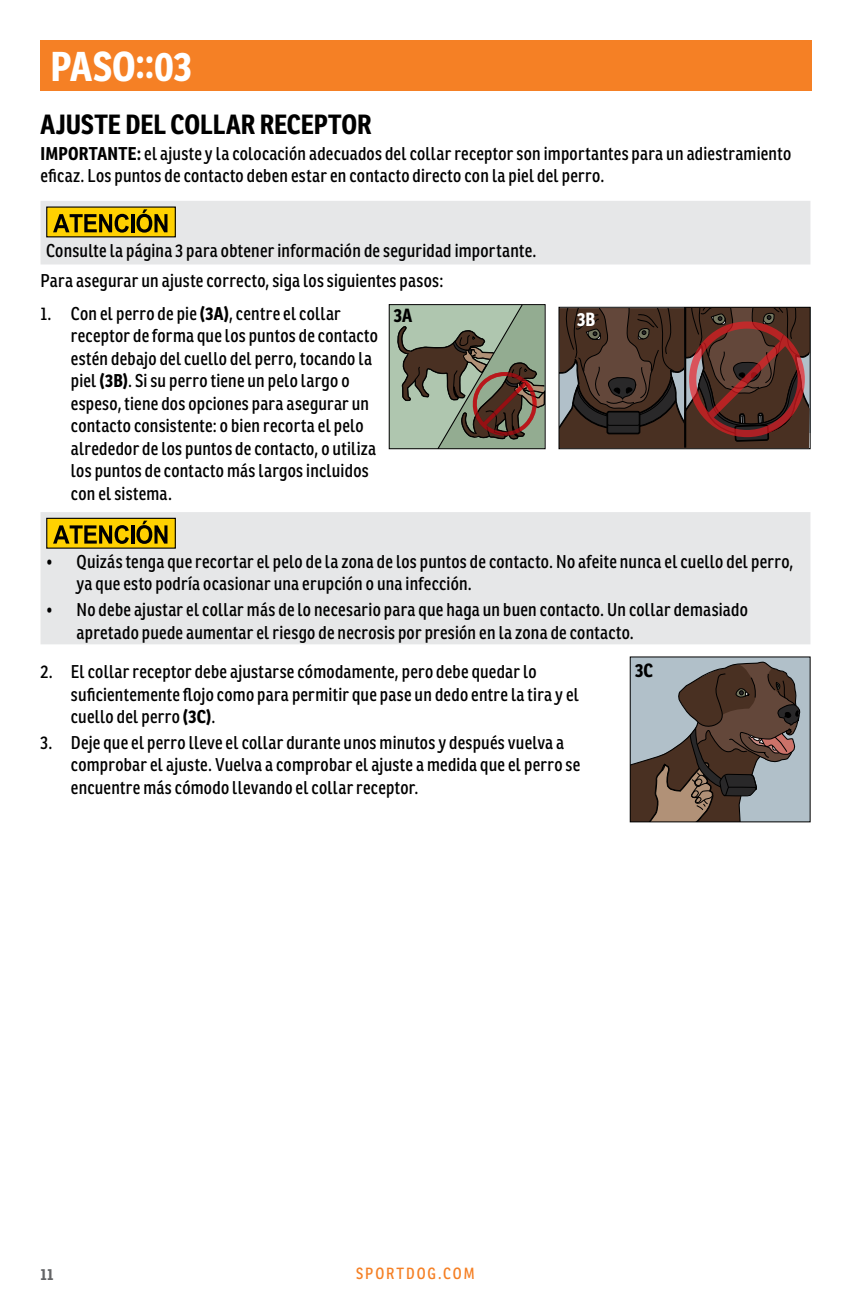
<style>
.page{position:relative;width:851px;height:1296px;background:#fff}
.page>*{position:absolute;margin:0;border:0;box-sizing:border-box;transform-origin:0 0}
.t1{font:700 40.5px "Ronnia Cond";color:#fff}
.t2{font:700 27px "Ronnia Cond";letter-spacing:-.005em;color:#000}
.t3{font:700 18.68px "Ronnia Cond";color:#000}
.t4{font:700 18.68px "Ronnia Cond";color:#fff}
.t5{font:18px/22.5px "Ronnia Cond";letter-spacing:.015em;color:#000}
.t6{font:15.75px "Ronnia Cond";letter-spacing:.12em;color:#f58025}
.t7{font:700 15.75px "Ronnia Cond";color:#636466}
.s1{font-weight:700}
</style>
<div class="page">
<div style="left:40px;top:40px;width:771px;height:51px;background:#f58025"></div>
<div style="left:40px;top:201px;width:770px;height:64px;background:#e6e7e8"></div>
<div style="left:47px;top:207px;width:128px;height:30px;background:#ffd100"></div>
<svg style="left:53px;top:214px;width:76px;height:19px"></svg>
<hr style="left:131px;top:214px;width:3px;height:18px;background:#000">
<svg style="left:136px;top:209px;width:31px;height:24px"></svg>
<div style="left:40px;top:512px;width:770px;height:132px;background:#e6e7e8"></div>
<div style="left:47px;top:518px;width:128px;height:30px;background:#ffd100"></div>
<svg style="left:53px;top:525px;width:76px;height:19px"></svg>
<hr style="left:131px;top:525px;width:3px;height:19px;background:#000">
<svg style="left:136px;top:521px;width:31px;height:23px"></svg>
<div style="left:46px;top:518px;width:130px;height:31px;border:1px solid #000"></div>
<div style="left:389px;top:305px;width:155px;height:144px;background:#afc6af"></div>
<svg style="left:397px;top:306px;width:146px;height:141px"></svg>
<div style="left:389px;top:304px;width:156px;height:145px;border:1px solid #000"></div>
<svg style="left:560px;top:309px;width:248px;height:138px;background:#53352d"></svg>
<div style="left:558px;top:307px;width:252px;height:142px;border:1px solid #000"></div>
<div style="left:630px;top:657px;width:180px;height:165px;background:#b1c0c9"></div>
<svg style="left:632px;top:661px;width:168px;height:159px"></svg>
<div style="left:630px;top:657px;width:180px;height:165px;border:1px solid #000"></div>
<h1 class="t1" style="left:51px;top:40px;width:143px">PASO::03</h1>
<h2 class="t2" style="left:40px;top:107px;width:332px">AJUSTE DEL COLLAR RECEPTOR</h2>
<p class="t5" style="left:40px;top:143px;width:752px;line-height:21.6px"><span class="s1">IMPORTANTE:</span> el ajuste y la colocación adecuados del collar receptor son importantes para un adiestramiento eficaz. Los puntos de contacto deben estar en contacto directo con la piel del perro.</p>
<p class="t5" style="left:40px;top:235px;width:497px;line-height:30.6px;text-indent:6px">Consulte la página 3 para obtener información de seguridad importante.<br>Para asegurar un ajuste correcto, siga los siguientes pasos:</p>
<p class="t5" style="left:71px;top:302px;width:308px;text-indent:-30px">1. Con el perro de pie <span class="s1">(3A)</span>, centre el collar receptor de forma que los puntos de contacto estén debajo del cuello del perro, tocando la piel <span class="s1">(3B)</span>. Si su perro tiene un pelo largo o espeso, tiene dos opciones para asegurar un contacto consistente: o bien recorta el pelo alrededor de los puntos de contacto, o utiliza los puntos de contacto más largos incluidos con el sistema.</p>
<p class="t3" style="left:394px;top:304px;width:20px">3A</p>
<p class="t4" style="left:577px;top:307px;width:20px">3B</p>
<p class="t5" style="left:77px;top:550px;width:718px;text-indent:-30px">• Quizás tenga que recortar el pelo de la zona de los puntos de contacto. No afeite nunca el cuello del perro, ya que esto podría ocasionar una erupción o una infección.</p>
<p class="t5" style="left:77px;top:598px;width:672px;text-indent:-30px">• No debe ajustar el collar más de lo necesario para que haga un buen contacto. Un collar demasiado apretado puede aumentar el riesgo de necrosis por presión en la zona de contacto.</p>
<p class="t5" style="left:71px;top:660px;width:509px;text-indent:-30px">2. El collar receptor debe ajustarse cómodamente, pero debe quedar lo suficientemente flojo como para permitir que pase un dedo entre la tira y el cuello del perro <span class="s1">(3C)</span>.</p>
<p class="t5" style="left:71px;top:731px;width:511px;text-indent:-30px">3. Deje que el perro lleve el collar durante unos minutos y después vuelva a comprobar el ajuste. Vuelva a comprobar el ajuste a medida que el perro se encuentre más cómodo llevando el collar receptor.</p>
<p class="t3" style="left:635px;top:658px;width:19px">3C</p>
<p class="t7" style="left:40px;top:1264px;width:14px">11</p>
<p class="t6" style="left:356px;top:1264px;width:120px">SPORTDOG.COM</p>
</div>
